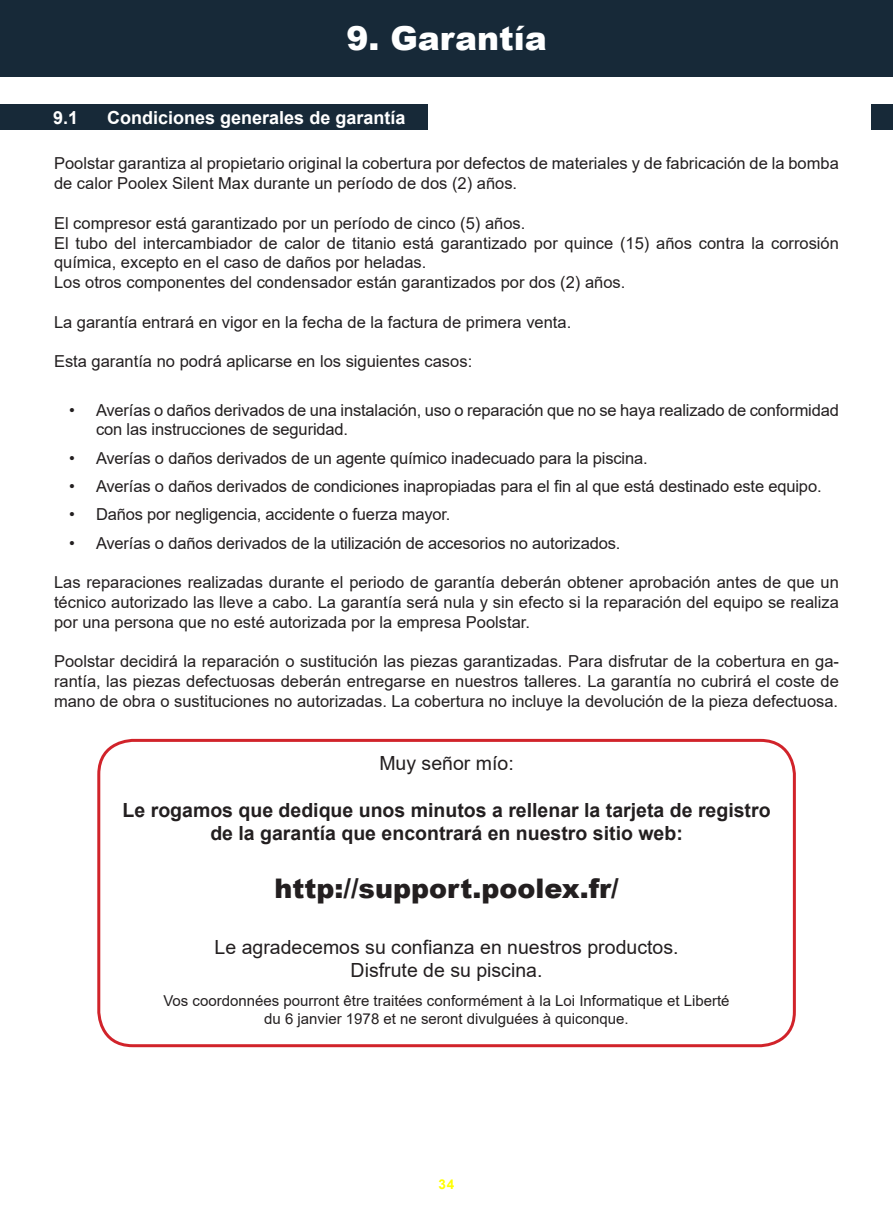
<style>
.page{position:relative;width:893px;height:1212px;background:#fff}
.page>*{position:absolute;margin:0;border:0;box-sizing:border-box;transform-origin:0 0}
.t1{font:900 33px "Arial";color:#fff}
.t2{font:900 27px "Arial";color:#231f20}
.t3{font:700 19.5px/23.4px "Arial";color:#231f20;text-align:center}
.t4{font:19.5px/23.4px "Arial";color:#231f20;text-align:center}
.t5{font:700 18px "Arial";color:#fff}
.t6{font:16.5px/19.8px "Arial";color:#231f20}
.t7{font:15px/18px "Arial";color:#231f20;text-align:center}
.t8{font:700 13.5px "Arial";color:#ff0}
</style>
<div class="page">
<div style="left:0;top:0;width:893px;height:77px;background:#172938"></div>
<div style="left:97px;top:739px;width:699px;height:308px;border:3px solid #d1232a;border-radius:34px"></div>
<div style="left:0;top:104px;width:428px;height:26px;background:#172938"></div>
<div style="left:872px;top:104px;width:21px;height:26px;background:#172938"></div>
<h1 class="t1" style="left:346px;top:26px;width:202px">9. Garantía</h1>
<p class="t5" style="left:53px;top:111px;width:27px">9.1</p>
<p class="t5" style="left:107px;top:111px;width:300px">Condiciones generales de garantía</p>
<p class="t6" style="left:54px;top:155px;width:786px">Poolstar garantiza al propietario original la cobertura por defectos de materiales y de fabricación de la bomba de calor Poolex Silent Max durante un período de dos (2) años.</p>
<p class="t6" style="left:54px;top:215px;width:786px">El compresor está garantizado por un período de cinco (5) años.<br>El tubo del intercambiador de calor de titanio está garantizado por quince (15) años contra la corrosión química, excepto en el caso de daños por heladas.<br>Los otros componentes del condensador están garantizados por dos (2) años.</p>
<p class="t6" style="left:54px;top:314px;width:519px">La garantía entrará en vigor en la fecha de la factura de primera venta.</p>
<p class="t6" style="left:54px;top:353px;width:420px">Esta garantía no podrá aplicarse en los siguientes casos:</p>
<p class="t6" style="left:96px;top:401px;width:744px;text-indent:-27px">• Averías o daños derivados de una instalación, uso o reparación que no se haya realizado de conformidad con las instrucciones de seguridad.</p>
<p class="t6" style="left:69px;top:449px;width:580px">• Averías o daños derivados de un agente químico inadecuado para la piscina.</p>
<p class="t6" style="left:69px;top:478px;width:754px">• Averías o daños derivados de condiciones inapropiadas para el fin al que está destinado este equipo.</p>
<p class="t6" style="left:69px;top:506px;width:383px">• Daños por negligencia, accidente o fuerza mayor.</p>
<p class="t6" style="left:69px;top:534px;width:553px">• Averías o daños derivados de la utilización de accesorios no autorizados.</p>
<p class="t6" style="left:54px;top:574px;width:786px;text-align:justify">Las reparaciones realizadas durante el periodo de garantía deberán obtener aprobación antes de que un técnico autorizado las lleve a cabo. La garantía será nula y sin efecto si la reparación del equipo se realiza por una persona que no esté autorizada por la empresa Poolstar.</p>
<p class="t6" style="left:54px;top:653px;width:786px;text-align:justify">Poolstar decidirá la reparación o sustitución las piezas garantizadas. Para disfrutar de la cobertura en ga&shy;rantía, las piezas defectuosas deberán entregarse en nuestros talleres. La garantía no cubrirá el coste de mano de obra o sustituciones no autorizadas. La cobertura no incluye la devolución de la pieza defectuosa.</p>
<p class="t4" style="left:379px;top:753px;width:136px">Muy señor mío:</p>
<p class="t3" style="left:123px;top:800px;width:650px">Le rogamos que dedique unos minutos a rellenar la tarjeta de registro de la garantía que encontrará en nuestro sitio web:</p>
<h2 class="t2" style="left:274px;top:878px;width:346px">http://support.poolex.fr/</h2>
<p class="t4" style="left:215px;top:935px;width:465px">Le agradecemos su confianza en nuestros productos.<br>Disfrute de su piscina.</p>
<p class="t7" style="left:163px;top:993px;width:568px">Vos coordonnées pourront être traitées conformément à la Loi Informatique et Liberté du 6 janvier 1978 et ne seront divulguées à quiconque.</p>
<p class="t8" style="left:439px;top:1179px;width:17px">34</p>
</div>
